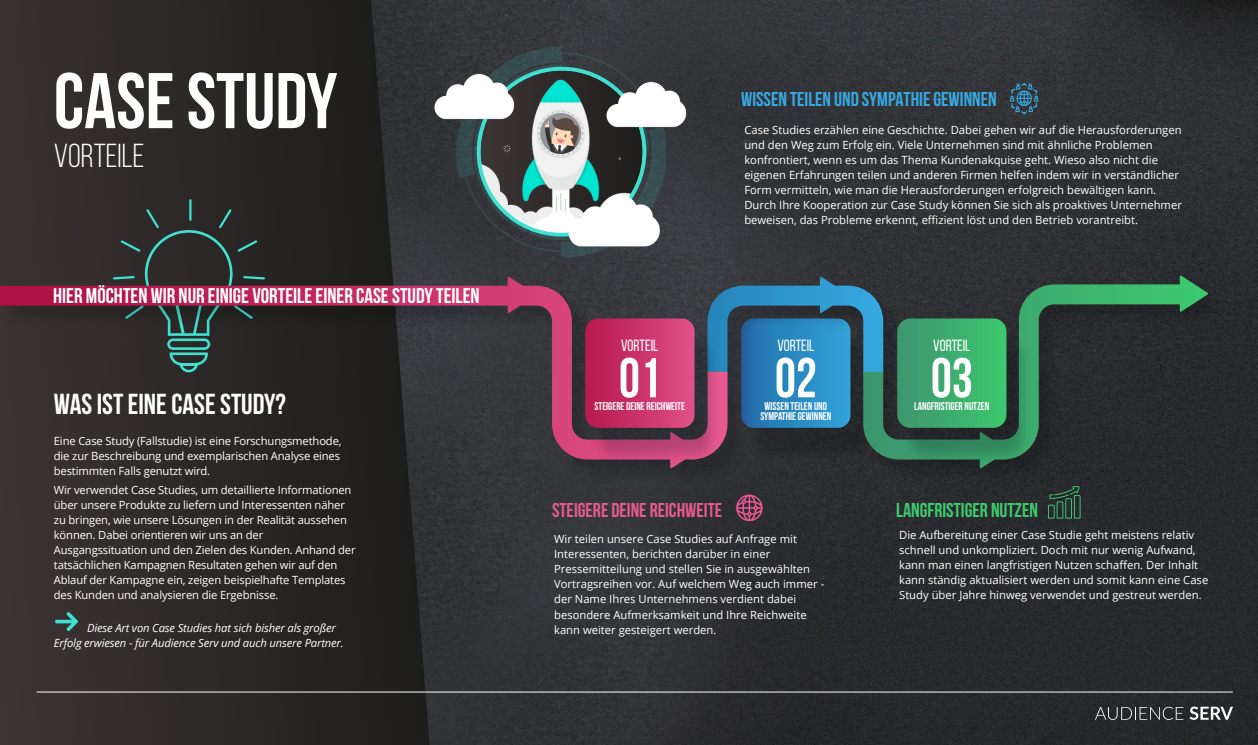
<style>
.page{position:relative;width:1258px;height:745px;background:#fff}
.page>*{position:absolute;margin:0;border:0;box-sizing:border-box;transform-origin:0 0}
.t1{font:700 78.62px "Bebas Neue";color:#fff}
.t2{font:700 56px "Bebas Neue";color:#fff;scale:.94 1}
.t3{font:33.25px "Bebas Neue";color:#fff}
.t4{font:700 28.88px "Bebas Neue";color:#fff}
.t5{font:700 21.25px "Bebas Neue";color:#fff}
.t6{font:700 20px "Bebas Neue";color:#36a9e1}
.t7{font:700 20px "Bebas Neue";color:#e7598f}
.t8{font:700 20px "Bebas Neue";color:#3dcb6e}
.t9{font:16.25px "Bebas Neue";color:#fff;scale:.94 1}
.t10{font:11.25px/15px "Open Sans";color:#fff}
.t11{font:italic 11.25px/15px "Open Sans";letter-spacing:-.015em;color:#fff}
.t12{font:700 11.25px/10px "Bebas Neue";color:#fff;text-align:center;scale:.94 1}
</style>
<div class="page">
<img style="left:430px;top:0;width:828px;height:744px">
<svg style="left:0;top:0;width:430px;height:744px;background:#2c2928"></svg>
<hr style="left:189px;top:199px;width:2px;height:22px;background:#40e0d0">
<svg style="left:113px;top:209px;width:152px;height:63px;background:#2d3331"></svg>
<img style="left:457px;top:48px;width:209px;height:208px">
<img style="left:479px;top:74px;width:165px;height:160px">
<div style="left:477px;top:67px;width:169px;height:169px;border:4px solid #40e0d0;border-radius:50%"></div>
<img style="left:434px;top:65px;width:89px;height:71px">
<img style="left:606px;top:72px;width:88px;height:71px">
<img style="left:568px;top:184px;width:102px;height:81px">
<img style="left:0;top:272px;width:1236px;height:223px">
<svg style="left:727px;top:277px;width:136px;height:150px;background:#2b709a"></svg>
<svg style="left:0;top:277px;width:727px;height:191px;background:#412f37"></svg>
<svg style="left:863px;top:275px;width:345px;height:193px;background:#2c403c"></svg>
<img style="left:897px;top:328px;width:139px;height:139px">
<svg style="left:897px;top:318px;width:109px;height:109px;background:#3cab6c"></svg>
<img style="left:585px;top:328px;width:139px;height:139px">
<svg style="left:585px;top:318px;width:109px;height:109px;background:#c83468"></svg>
<svg style="left:1095px;top:706px;width:88px;height:13px"></svg>
<svg style="left:1189px;top:706px;width:44px;height:13px"></svg>
<hr style="left:37px;top:691px;width:1196px;height:1px;background:#fff">
<svg style="left:55px;top:611px;width:23px;height:19px"></svg>
<svg style="left:1010px;top:83px;width:28px;height:31px"></svg>
<svg style="left:1048px;top:485px;width:32px;height:33px"></svg>
<svg style="left:736px;top:494px;width:27px;height:27px"></svg>
<h1 class="t1" style="left:54px;top:58px;width:285px">CASE STUDY</h1>
<h3 class="t3" style="left:54px;top:138px;width:92px">VORTEILE</h3>
<h3 class="t5" style="left:53px;top:283px;width:428px">HIER MÖCHTEN WIR NUR EINIGE VORTEILE EINER CASE STUDY TEILEN</h3>
<h3 class="t4" style="left:54px;top:388px;width:234px">WAS IST EINE CASE STUDY?</h3>
<p class="t10" style="left:54px;top:433px;width:289px">Eine Case Study (Fallstudie) ist eine Forschungsmethode, die zur Beschreibung und exemplarischen Analyse eines bestimmten Falls genutzt wird.</p>
<p class="t10" style="left:54px;top:481px;width:303px">Wir verwendet Case Studies, um detaillierte Informationen über unsere Produkte zu liefern und Interessenten näher zu bringen, wie unsere Lösungen in der Realität aussehen können. Dabei orientieren wir uns an der Ausgangssituation und den Zielen des Kunden. Anhand der tatsächlichen Kampagnen Resultaten gehen wir auf den Ablauf der Kampagne ein, zeigen beispielhafte Templates des Kunden und analysieren die Ergebnisse.</p>
<p class="t11" style="left:54px;top:619px;width:291px;text-indent:33px">Diese Art von Case Studies hat sich bisher als großer<br>Erfolg erwiesen - für Audience Serv und auch unsere Partner.</p>
<h3 class="t6" style="left:741px;top:88px;width:257px">WISSEN TEILEN UND SYMPATHIE GEWINNEN</h3>
<h3 class="t9" style="left:621px;top:336px;width:41px">VORTEIL</h3>
<p class="t10" style="left:744px;top:122px;width:439px">Case Studies erzählen eine Geschichte. Dabei gehen wir auf die Herausforderungen und den Weg zum Erfolg ein. Viele Unternehmen sind mit ähnliche Problemen konfrontiert, wenn es um das Thema Kundenakquise geht. Wieso also nicht die eigenen Erfahrungen teilen und anderen Firmen helfen indem wir in verständlicher Form vermitteln, wie man die Herausforderungen erfolgreich bewältigen kann.<br>Durch Ihre Kooperation zur Case Study können Sie sich als proaktives Unternehmer beweisen, das Probleme erkennt, effizient löst und den Betrieb vorantreibt.</p>
<h3 class="t9" style="left:777px;top:336px;width:41px">VORTEIL</h3>
<h3 class="t9" style="left:933px;top:336px;width:41px">VORTEIL</h3>
<h2 class="t2" style="left:619px;top:347px;width:46px">01</h2>
<h2 class="t2" style="left:931px;top:347px;width:46px">03</h2>
<p class="t12" style="left:595px;top:401px;width:98px">STEIGERE DEINE REICHWEITE</p>
<h2 class="t2" style="left:775px;top:347px;width:46px">02</h2>
<p class="t12" style="left:760px;top:401px;width:77px">WISSEN TEILEN UND<br>SYMPATHIE GEWINNEN</p>
<p class="t12" style="left:914px;top:401px;width:81px">LANGFRISTIGER NUTZEN</p>
<h3 class="t7" style="left:552px;top:498px;width:172px">STEIGERE DEINE REICHWEITE</h3>
<p class="t10" style="left:554px;top:531px;width:272px">Wir teilen unsere Case Studies auf Anfrage mit Interessenten, berichten darüber in einer Pressemitteilung und stellen Sie in ausgewählten Vortragsreihen vor. Auf welchem Weg auch immer - der Name Ihres Unternehmens verdient dabei besondere Aufmerksamkeit und Ihre Reichweite kann weiter gesteigert werden.</p>
<h3 class="t8" style="left:896px;top:498px;width:143px">LANGFRISTIGER NUTZEN</h3>
<p class="t10" style="left:899px;top:527px;width:311px">Die Aufbereitung einer Case Studie geht meistens relativ schnell und unkompliziert. Doch mit nur wenig Aufwand, kann man einen langfristigen Nutzen schaffen. Der Inhalt kann ständig aktualisiert werden und somit kann eine Case Study über Jahre hinweg verwendet und gestreut werden.</p>
</div>
